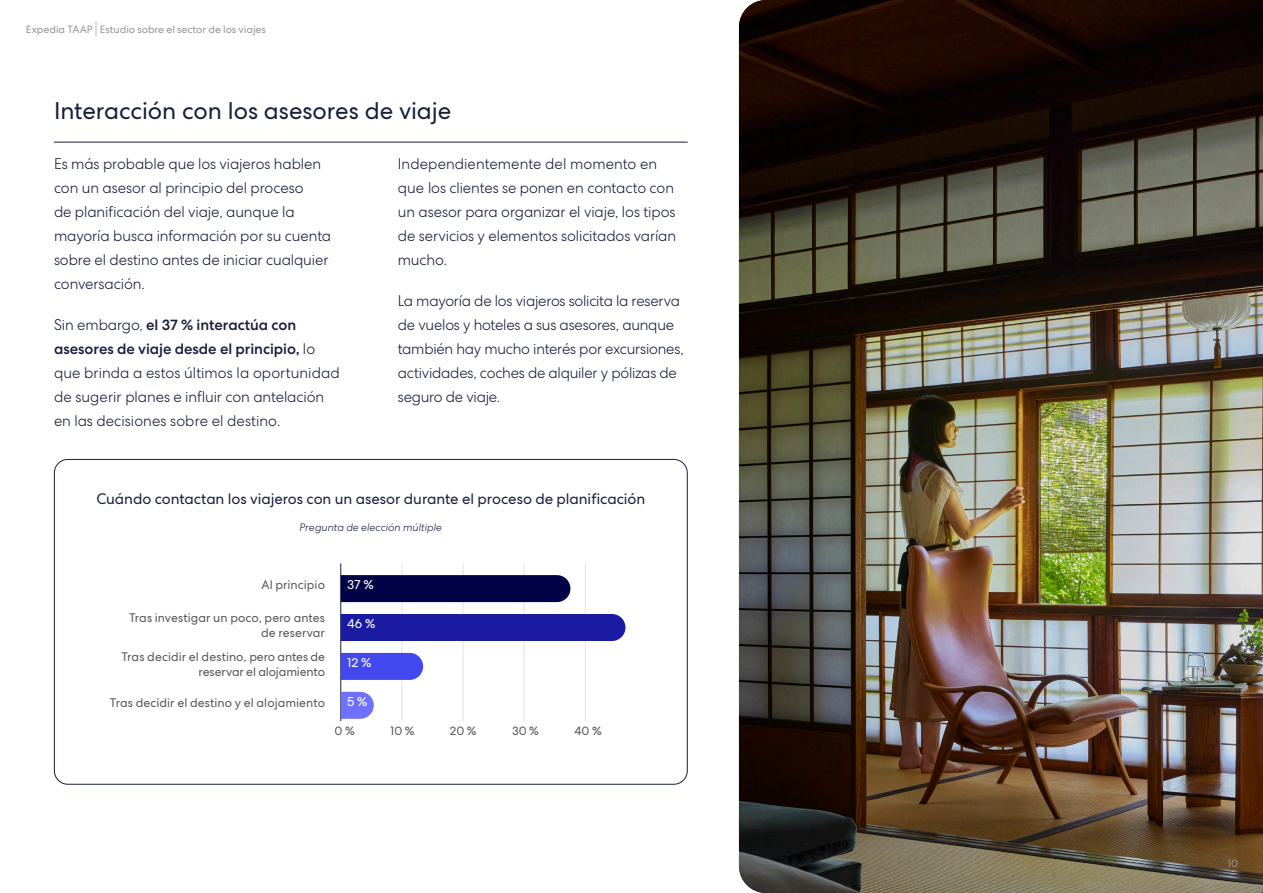
<style>
.page{position:relative;width:1263px;height:893px;background:#fff}
.page>*{position:absolute;margin:0;border:0;box-sizing:border-box;transform-origin:0 0}
.t1{font:24px "Centra No 2";letter-spacing:-.005em;color:#191e3b}
.t2{font:300 15px/24px "Centra No 2";letter-spacing:-.005em;color:#191e3b}
.t3{font:15px "Centra No 2";letter-spacing:-.005em;color:#191e3b}
.t4{font:12.75px "Centra No 2";color:#fff}
.t5{font:12.3px/15px "Centra No 2";color:#57585a;text-align:right}
.t6{font:12px "Centra No 2";letter-spacing:.005em;color:#57585a}
.t7{font:10.5px "Centra No 2";color:#939598}
.t8{font:italic 300 10.5px "Centra No 2";letter-spacing:.005em;color:#191e3b}
.s1{font-weight:300;font-size:15.75px}
.s2{font-weight:500}
</style>
<div class="page">
<hr style="left:402px;top:563px;width:1px;height:158px;background:#e1e2e4">
<hr style="left:463px;top:563px;width:1px;height:158px;background:#e1e2e4">
<hr style="left:524px;top:563px;width:1px;height:158px;background:#e1e2e4">
<hr style="left:585px;top:563px;width:1px;height:158px;background:#e1e2e4">
<hr style="left:340px;top:563px;width:1px;height:158px;background:#191e3b">
<div style="left:341px;top:575px;width:229px;height:27px;background:#020247"></div>
<div style="left:341px;top:614px;width:284px;height:27px;background:#1a1aa3"></div>
<svg style="left:341px;top:653px;width:82px;height:27px;background:#484eed"></svg>
<svg style="left:341px;top:692px;width:33px;height:27px"></svg>
<img style="left:739px;top:0;width:524px;height:893px">
<hr style="left:54px;top:142px;width:634px;height:1px;background:#191e3b">
<p class="t7" style="left:26px;top:24px;width:242px">Expedia TAAP <span class="s1">|</span> Estudio sobre el sector de los viajes</p>
<p class="t1" style="left:54px;top:97px;width:399px">Interacción con los asesores de viaje</p>
<p class="t2" style="left:54px;top:152px;width:279px">Es más probable que los viajeros hablen con un asesor al principio del proceso<br>de planificación del viaje, aunque la mayoría busca información por su cuenta sobre el destino antes de iniciar cualquier conversación.</p>
<p class="t2" style="left:54px;top:313px;width:287px">Sin embargo, <span class="s2">el 37 % interactúa con asesores de viaje desde el principio,</span> lo que brinda a estos últimos la oportunidad de sugerir planes e influir con antelación en las decisiones sobre el destino.</p>
<p class="t2" style="left:398px;top:152px;width:280px">Independientemente del momento en que los clientes se ponen en contacto con un asesor para organizar el viaje, los tipos de servicios y elementos solicitados varían mucho.</p>
<p class="t2" style="left:398px;top:289px;width:287px">La mayoría de los viajeros solicita la reserva de vuelos y hoteles a sus asesores, aunque también hay mucho interés por excursiones, actividades, coches de alquiler y pólizas de seguro de viaje.</p>
<p class="t3" style="left:96px;top:490px;width:550px">Cuándo contactan los viajeros con un asesor durante el proceso de planificación</p>
<p class="t8" style="left:299px;top:521px;width:144px">Pregunta de elección múltiple</p>
<p class="t5" style="left:261px;top:577px;width:65px">Al principio</p>
<p class="t4" style="left:347px;top:577px;width:28px">37 %</p>
<p class="t4" style="left:347px;top:616px;width:30px">46%</p>
<p class="t5" style="left:129px;top:610px;width:197px">Tras investigar un poco, pero antes de reservar</p>
<p class="t5" style="left:121px;top:649px;width:205px">Tras decidir el destino, pero antes de reservar el alojamiento</p>
<p class="t5" style="left:110px;top:695px;width:217px">Tras decidir el destino y el alojamiento</p>
<p class="t4" style="left:347px;top:694px;width:22px">5%</p>
<p class="t6" style="left:335px;top:724px;width:22px">0%</p>
<p class="t6" style="left:390px;top:724px;width:26px">10%</p>
<p class="t6" style="left:450px;top:724px;width:28px">20%</p>
<p class="t6" style="left:512px;top:724px;width:28px">30%</p>
<p class="t6" style="left:574px;top:724px;width:29px">40%</p>
<p class="t4" style="left:347px;top:655px;width:26px">12%</p>
<p class="t7" style="left:1227px;top:857px;width:12px">10</p>
</div>
